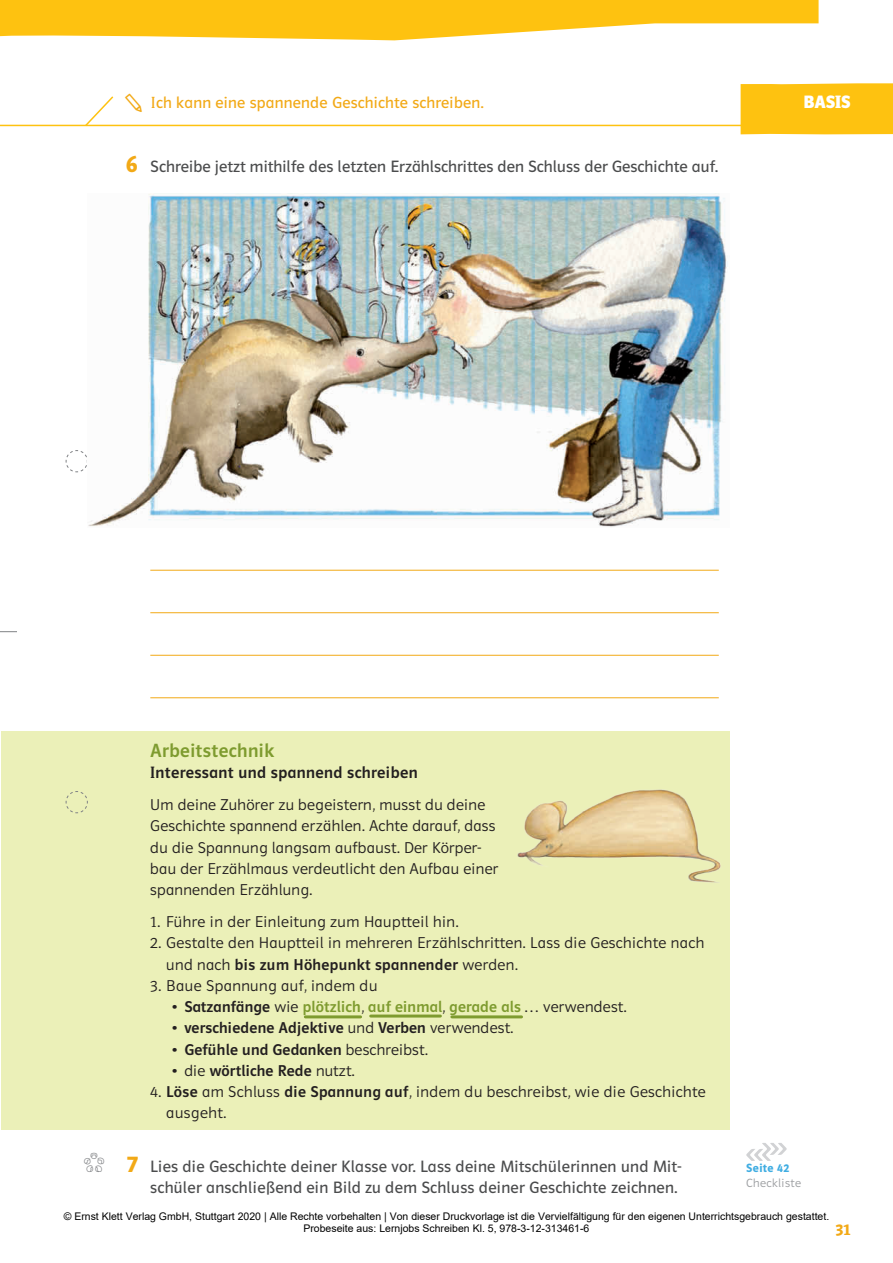
<style>
.page{position:relative;width:893px;height:1263px;background:#fff}
.page>*{position:absolute;margin:0;border:0;box-sizing:border-box;transform-origin:0 0}
.t1{font:24px "Polo Basis TB Hfett";color:#f2a916}
.t2{font:19.2px "Polo Basis TB Krftg";letter-spacing:.02em;color:#7e9b2f}
.t3{font:700 18px "Polo Basis TB";color:#fff}
.t4{font:16.5px/21.3px "Polo Basis TB Buch";letter-spacing:.01em;color:#4b4c4d}
.t5{font:16.5px "Polo Basis TB Krftg";letter-spacing:.02em;color:#231f20}
.t6{font:16.5px "Polo Basis TB Hfett";color:#f2a916}
.t7{font:16.2px "Polo Basis TB Buch";letter-spacing:.01em;color:#f2a916}
.t8{font:15.75px/21.3px "Polo Basis TB Leicht";letter-spacing:.02em;color:#231f20}
.t9{font:15.75px "Polo Basis TB Krftg";letter-spacing:.01em;color:#231f20}
.t10{font:15.75px "Polo Basis TB Krftg";letter-spacing:.01em;color:#7e9b2f}
.t11{font:15.75px "Polo Basis TB Leicht";letter-spacing:.04em;color:#231f20}
.t12{font:12px "Polo Basis TB Leicht";letter-spacing:.03em;color:#9d9fa2}
.t13{font:12px "Polo Basis TB Hfett";letter-spacing:.03em;color:#40ade2}
.t14{font:10.5px/12.6px "Arial";color:#000;text-align:center}
.s1{font-family:"Polo Basis TB Leicht"}
.s2{font-family:"Polo Basis TB Leicht";color:#231f20}
.s3{color:#231f20}
.s4{font-family:"Polo Basis TB Krftg"}
</style>
<div class="page">
<div style="left:741px;top:83px;width:152px;height:51px;background:#fec210"></div>
<div style="left:1px;top:731px;width:728px;height:399px;background:#ebf0b8"></div>
<svg style="left:83px;top:96px;width:32px;height:31px"></svg>
<hr style="left:0;top:125px;width:893px;height:1px;background:#fec210">
<svg style="left:65px;top:450px;width:22px;height:23px"></svg>
<svg style="left:65px;top:791px;width:23px;height:22px"></svg>
<svg style="left:0;top:631px;width:17px;height:1px"></svg>
<hr style="left:150px;top:570px;width:569px;height:1px;background:#f2a916">
<hr style="left:150px;top:612px;width:569px;height:1px;background:#f2a916">
<hr style="left:150px;top:655px;width:569px;height:1px;background:#f2a916">
<hr style="left:150px;top:697px;width:569px;height:1px;background:#f2a916">
<hr style="left:305px;top:1015px;width:56px;height:3px;background:#7e9b2f">
<hr style="left:371px;top:1014px;width:69px;height:3px;background:#7e9b2f">
<hr style="left:452px;top:1015px;width:70px;height:3px;background:#7e9b2f">
<svg style="left:746px;top:1143px;width:41px;height:18px"></svg>
<img style="left:88px;top:194px;width:640px;height:333px">
<img style="left:517px;top:777px;width:213px;height:117px">
<svg style="left:0;top:0;width:819px;height:40px"></svg>
<p class="t7" style="left:151px;top:94px;width:334px">Ich kann eine spannende Geschichte schreiben.</p>
<p class="t3" style="left:803px;top:92px;width:49px">BASIS</p>
<h1 class="t1" style="left:126px;top:151px;width:13px">6</h1>
<p class="t4" style="left:150px;top:156px;width:569px">Schreibe jetzt mithilfe des letzten Erzählschrittes den Schluss der Geschichte auf.</p>
<p class="t2" style="left:150px;top:740px;width:125px">Arbeitstechnik</p>
<p class="t5" style="left:150px;top:764px;width:269px">Interessant und spannend schreiben</p>
<p class="t8" style="left:150px;top:794px;width:349px">Um deine Zuhörer zu begeistern, musst du deine Geschichte spannend erzählen. Achte darauf, dass du die Spannung langsam aufbaust. Der Körper&shy;bau der Erzählmaus verdeutlicht den Aufbau einer spannenden Erzählung.</p>
<p class="t8" style="left:150px;top:911px;width:310px">1. Führe in der Einleitung zum Hauptteil hin.</p>
<p class="t8" style="left:150px;top:932px;width:555px">2. Gestalte den Hauptteil in mehreren Erzählschritten. Lass die Geschichte nach</p>
<p class="t9" style="left:166px;top:956px;width:353px"><span class="s1">und nach</span> bis zum Höhepunkt spannender <span class="s1">werden.</span></p>
<p class="t11" style="left:150px;top:977px;width:228px">3. Baue Spannung auf, indem du</p>
<p class="t10" style="left:172px;top:998px;width:457px"><span class="s2">•</span> <span class="s3">Satzanfänge</span> <span class="s2">wie</span> plötzlich<span class="s2">,</span> auf einmal<span class="s2">,</span> gerade als<span class="s2">… verwendest.</span></p>
<p class="t9" style="left:172px;top:1019px;width:343px"><span class="s1">•</span> verschiedene Adjektive <span class="s1">und</span> Verben <span class="s1">verwendest.</span></p>
<p class="t9" style="left:172px;top:1041px;width:258px"><span class="s1">•</span> Gefühle und Gedanken <span class="s1">beschreibst.</span></p>
<p class="t9" style="left:172px;top:1062px;width:185px"><span class="s1">• die</span> wörtliche Rede <span class="s1">nutzt.</span></p>
<p class="t8" style="left:166px;top:1081px;width:541px;text-indent:-16px">4. <span class="s4">Löse</span> am Schluss <span class="s4">die Spannung auf</span>, indem du beschreibst, wie die Geschichte ausgeht.</p>
<p class="t4" style="left:150px;top:1155px;width:533px">Lies die Geschichte deiner Klasse vor. Lass deine Mitschülerinnen und Mit&shy;schüler anschließend ein Bild zu dem Schluss deiner Geschichte zeichnen.</p>
<h1 class="t1" style="left:127px;top:1150px;width:13px">7</h1>
<p class="t13" style="left:746px;top:1161px;width:44px">Seite 42</p>
<p class="t12" style="left:746px;top:1176px;width:56px">Checkliste</p>
<p class="t14" style="left:64px;top:1209px;width:767px">© Ernst Klett Verlag GmbH, Stuttgart 2020 | Alle Rechte vorbehalten | Von dieser Druckvorlage ist die Vervielfältigung für den eigenen Unterrichtsgebrauch gestattet.<br>Probeseite aus: Lernjobs Schreiben Kl. 5, 978-3-12-313461-6</p>
<p class="t6" style="left:835px;top:1220px;width:16px">31</p>
</div>
